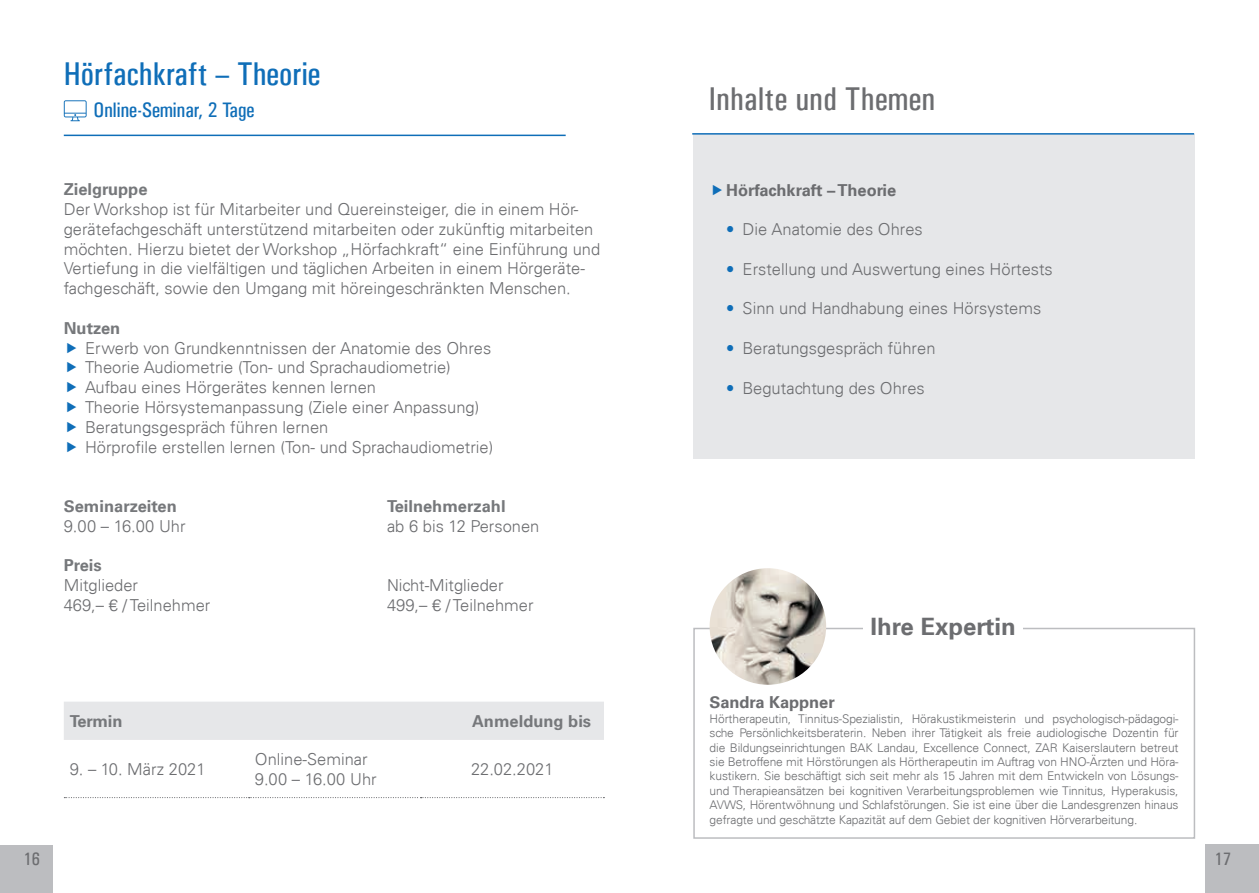
<style>
.page{position:relative;width:1259px;height:893px;background:#fff}
.page>*{position:absolute;margin:0;border:0;box-sizing:border-box;transform-origin:0 0}
.t1{font:33px "Univers Condensed";color:#0f6eb8}
.t2{font:33px "Univers Condensed";letter-spacing:.015em;color:#6c6d70}
.t3{font:700 24px "Univers 65";color:#6c6d70}
.t4{font:21px "Univers Condensed";color:#0f6eb8}
.t5{font:18px "Univers Condensed";color:#6c6d70}
.t6{font:300 16.5px/19.8px "Univers 45";color:#6c6d70}
.t7{font:700 16.5px "Univers 65";color:#76787b}
.t8{font:700 16.5px "Univers 65";letter-spacing:-.005em;color:#6c6d70}
.t9{font:300 12px/14.4px "Univers 45";letter-spacing:-.01em;color:#6c6d70;text-align:justify}
.s1{color:#0f6eb8}
</style>
<div class="page">
<div style="left:1205px;top:845px;width:54px;height:48px;background:#bcbdc0"></div>
<div style="left:0;top:845px;width:53px;height:48px;background:#bcbdc0"></div>
<div style="left:64px;top:702px;width:540px;height:38px;background:#e6e7e9"></div>
<svg style="left:64px;top:797px;width:540px;height:1px"></svg>
<div style="left:693px;top:135px;width:502px;height:324px;background:#e6e7e9"></div>
<hr style="left:692px;top:133px;width:502px;height:2px;background:#0f6eb8">
<div style="left:693px;top:628px;width:502px;height:211px;border:2px solid #bcbdc0"></div>
<div style="left:863px;top:617px;width:160px;height:26px;background:#fff"></div>
<img style="left:709px;top:568px;width:117px;height:117px;border-radius:58px">
<hr style="left:64px;top:135px;width:502px;height:1px;background:#0f6eb8">
<svg style="left:64px;top:100px;width:23px;height:21px"></svg>
<h1 class="t1" style="left:64px;top:55px;width:258px">Hörfachkraft – Theorie</h1>
<p class="t4" style="left:94px;top:98px;width:163px">Online-Seminar, 2 Tage</p>
<p class="t7" style="left:64px;top:180px;width:85px">Zielgruppe</p>
<p class="t6" style="left:64px;top:199px;width:538px">Der Workshop ist für Mitarbeiter und Quereinsteiger, die in einem Hör&shy;gerätefachgeschäft unterstützend mitarbeiten oder zukünftig mitarbeiten möchten. Hierzu bietet der Workshop „Hörfachkraft“ eine Einführung und Vertiefung in die vielfältigen und täglichen Arbeiten in einem Hörgeräte&shy;fachgeschäft, sowie den Umgang mit höreingeschränkten Menschen.</p>
<p class="t7" style="left:64px;top:318px;width:58px">Nutzen</p>
<p class="t6" style="left:85px;top:338px;width:410px">Erwerb von Grundkenntnissen der Anatomie des Ohres Theorie Audiometrie (Ton- und Sprachaudiometrie)<br>Aufbau eines Hörgerätes kennen lernen<br>Theorie Hörsystemanpassung (Ziele einer Anpassung)<br>Beratungsgespräch führen lernen<br>Hörprofile erstellen lernen (Ton- und Sprachaudiometrie)</p>
<p class="t7" style="left:64px;top:497px;width:115px">Seminarzeiten</p>
<p class="t7" style="left:387px;top:497px;width:120px">Teilnehmerzahl</p>
<p class="t6" style="left:64px;top:516px;width:123px">9.00 – 16.00 Uhr</p>
<p class="t6" style="left:387px;top:516px;width:154px">ab 6 bis 12 Personen</p>
<p class="t7" style="left:64px;top:556px;width:40px">Preis</p>
<p class="t6" style="left:64px;top:575px;width:76px">Mitglieder</p>
<p class="t6" style="left:387px;top:575px;width:118px">Nicht-Mitglieder</p>
<p class="t6" style="left:64px;top:595px;width:148px">469,– € / Teilnehmer</p>
<p class="t6" style="left:387px;top:595px;width:148px">499,– € / Teilnehmer</p>
<p class="t7" style="left:70px;top:711px;width:54px">Termin</p>
<p class="t7" style="left:472px;top:711px;width:121px">Anmeldung bis</p>
<p class="t6" style="left:70px;top:759px;width:137px">9. – 10. März 2021</p>
<p class="t6" style="left:255px;top:749px;width:123px">Online-Seminar<br>9.00 – 16.00 Uhr</p>
<p class="t6" style="left:471px;top:759px;width:84px">22.02.2021</p>
<h1 class="t2" style="left:709px;top:79px;width:228px">Inhalte und Themen</h1>
<p class="t8" style="left:726px;top:180px;width:172px">Hörfachkraft – Theorie</p>
<p class="t6" style="left:726px;top:219px;width:198px"><span class="s1">•</span> Die Anatomie des Ohres</p>
<p class="t6" style="left:726px;top:259px;width:328px"><span class="s1">•</span> Erstellung und Auswertung eines Hörtests</p>
<p class="t6" style="left:726px;top:299px;width:317px"><span class="s1">•</span> Sinn und Handhabung eines Hörsystems</p>
<p class="t6" style="left:726px;top:338px;width:211px"><span class="s1">•</span> Beratungsgespräch führen</p>
<p class="t6" style="left:726px;top:378px;width:200px"><span class="s1">•</span> Begutachtung des Ohres</p>
<h2 class="t3" style="left:870px;top:612px;width:147px">Ihre Expertin</h2>
<p class="t8" style="left:709px;top:693px;width:127px">Sandra Kappner</p>
<p class="t9" style="left:709px;top:711px;width:470px">Hörtherapeutin, Tinnitus-Spezialistin, Hörakustikmeisterin und psychologisch-pädagogi&shy;sche Persönlichkeitsberaterin. Neben ihrer Tätigkeit als freie audiologische Dozentin für die Bildungseinrichtungen BAK Landau, Excellence Connect, ZAR Kaiserslautern betreut sie Betroffene mit Hörstörungen als Hörtherapeutin im Auftrag von HNO-Ärzten und Höra&shy;kustikern. Sie beschäftigt sich seit mehr als 15 Jahren mit dem Entwickeln von Lösungs&shy;und Therapieansätzen bei kognitiven Verarbeitungsproblemen wie Tinnitus, Hyperakusis, AVWS, Hörentwöhnung und Schlafstörungen. Sie ist eine über die Landesgrenzen hinaus gefragte und geschätzte Kapazität auf dem Gebiet der kognitiven Hörverarbeitung.</p>
<p class="t5" style="left:24px;top:848px;width:18px">16</p>
<p class="t5" style="left:1214px;top:848px;width:18px">17</p>
</div>
